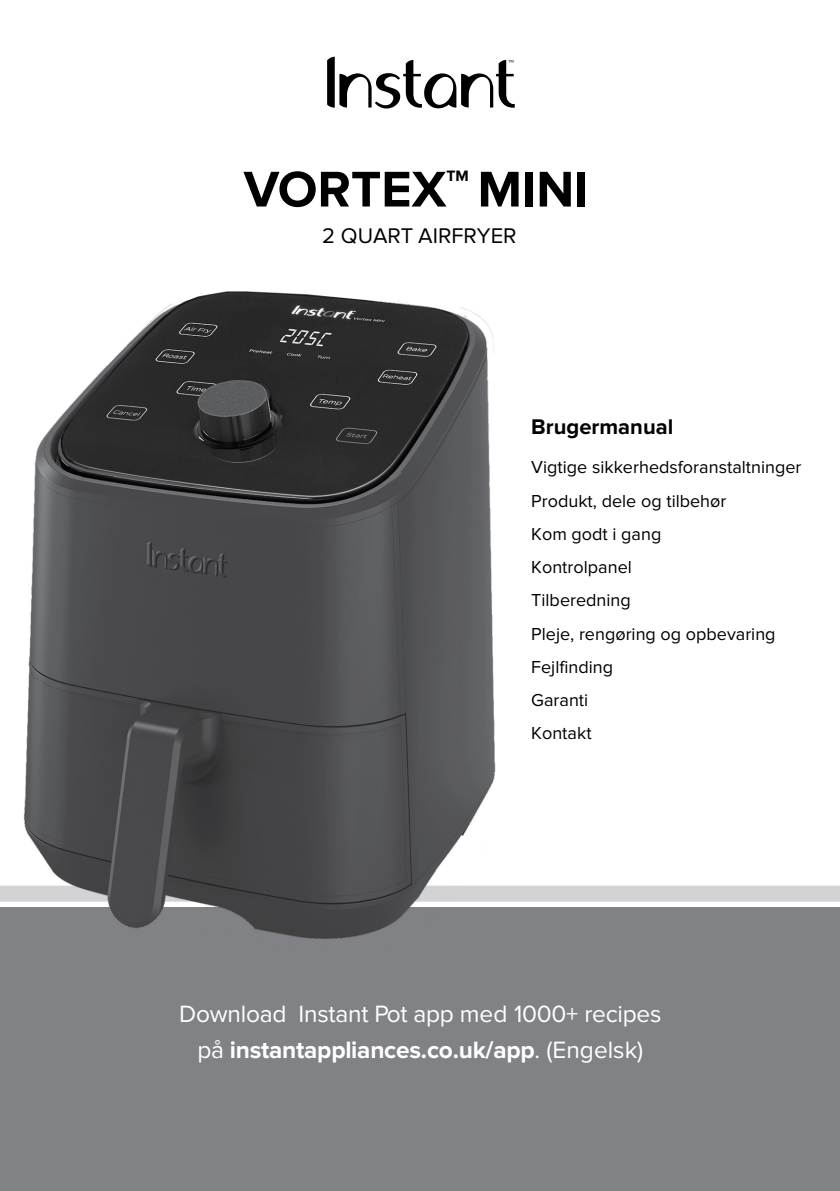
<style>
.page{position:relative;width:840px;height:1191px;background:#fff}
.page>*{position:absolute;margin:0;border:0;box-sizing:border-box;transform-origin:0 0}
.t1{font:700 52px "Proxima Nova";color:#000}
.t2{font:24.4px/35.4px "Proxima Nova";letter-spacing:-.01em;color:#fff;text-align:center}
.t3{font:22px "Proxima Nova";color:#000}
.t4{font:700 22px "Proxima Nova";color:#000}
.t5{font:18px/33.2px "Proxima Nova";color:#000}
.t6{font:700 15.6px "Proxima Nova";color:#000}
.s1{font-weight:700}
</style>
<div class="page">
<div style="left:0;top:885px;width:839px;height:16px;background:#d1d3d4"></div>
<div style="left:0;top:907px;width:839px;height:284px;background:#808285"></div>
<img style="left:18px;top:291px;width:487px;height:648px">
<svg style="left:327px;top:57px;width:187px;height:52px"></svg>
<h1 class="t1" style="left:243px;top:159px;width:204px">VORTEX</h1>
<p class="t6" style="left:446px;top:167px;width:24px">TM</p>
<h1 class="t1" style="left:477px;top:159px;width:112px">MINI</h1>
<p class="t3" style="left:322px;top:223px;width:196px">2 QUART AIRFRYER</p>
<p class="t4" style="left:531px;top:414px;width:143px">Brugermanual</p>
<p class="t5" style="left:531px;top:451px;width:271px">Vigtige sikkerhedsforanstaltninger<br>Produkt, dele og tilbehør<br>Kom godt i gang<br>Kontrolpanel<br>Tilberedning<br>Pleje, rengøring og opbevaring<br>Fejlfinding<br>Garanti<br>Kontakt</p>
<h2 class="t2" style="left:179px;top:996px;width:483px">Download Instant Pot app med 1000+ recipes på <span class="s1">instantappliances.co.uk/app</span>. (Engelsk)</h2>
</div>
